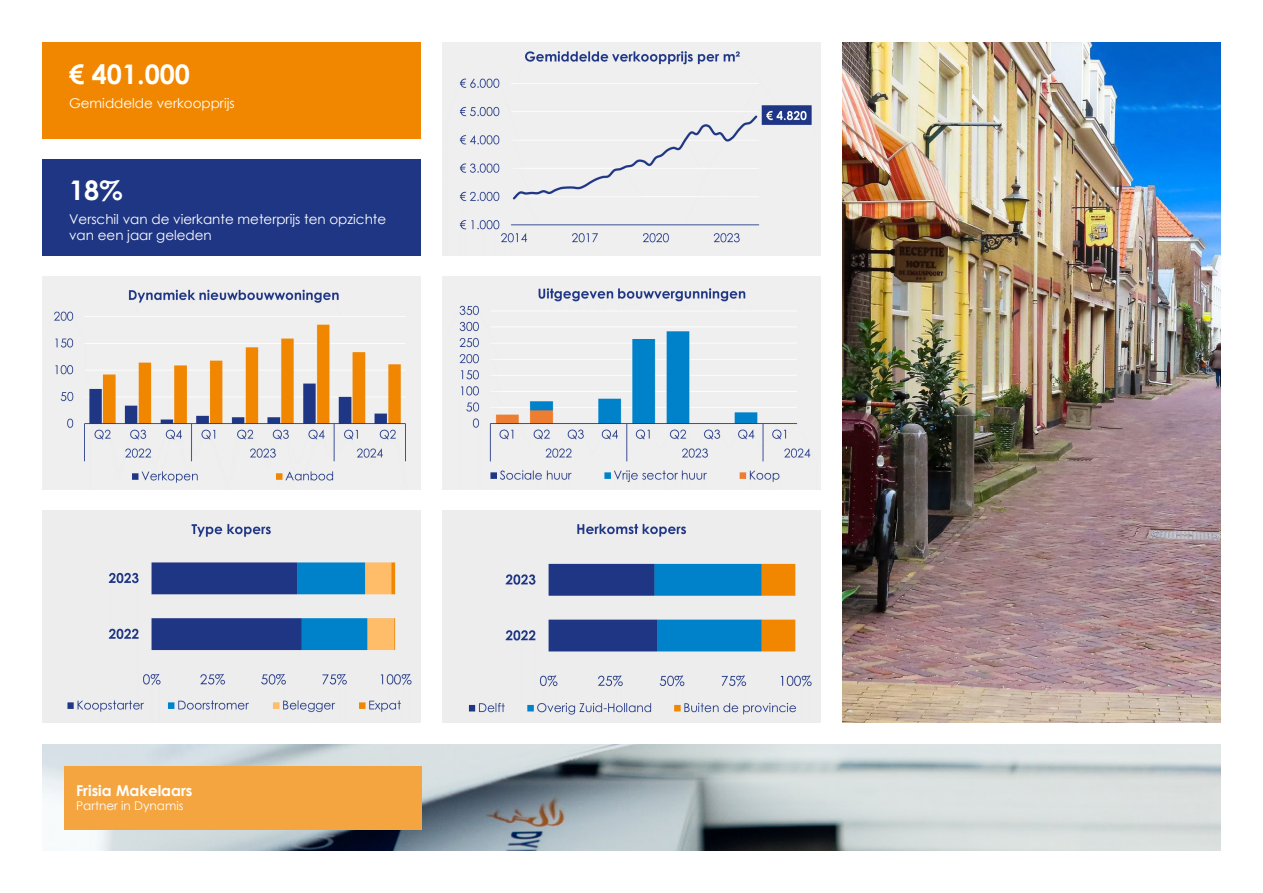
<style>
.page{position:relative;width:1263px;height:893px;background:#fff}
.page>*{position:absolute;margin:0;border:0;box-sizing:border-box;transform-origin:0 0}
.t1{font:700 27px "Century Gothic";color:#fff}
.t2{font:700 15px "Century Gothic";color:#fff}
.t3{font:13.5px/16.2px "Century Gothic";color:#fff}
.t4{font:12px "Century Gothic";color:#fff}
</style>
<div class="page">
<img style="left:43px;top:745px;width:1177px;height:105px">
<div style="left:64px;top:766px;width:357px;height:63px;background:#f5a540"></div>
<img style="left:842px;top:43px;width:378px;height:680px">
<div style="left:43px;top:43px;width:378px;height:96px;background:#f18700"></div>
<div style="left:43px;top:159px;width:378px;height:96px;background:#1f3685"></div>
<img style="left:43px;top:276px;width:378px;height:213px">
<img style="left:43px;top:510px;width:378px;height:213px">
<img style="left:442px;top:43px;width:378px;height:212px">
<img style="left:442px;top:276px;width:378px;height:213px">
<img style="left:442px;top:510px;width:378px;height:213px">
<p class="t1" style="left:69px;top:53px;width:122px">€ 401.000</p>
<p class="t3" style="left:69px;top:94px;width:167px">Gemiddelde verkoopprijs</p>
<p class="t1" style="left:69px;top:170px;width:55px">18%</p>
<p class="t3" style="left:69px;top:211px;width:319px">Verschil van de vierkante meterprijs ten opzichte van een jaar geleden</p>
<p class="t2" style="left:76px;top:779px;width:118px">Frisia Makelaars</p>
<p class="t4" style="left:76px;top:798px;width:109px">Partner in Dynamis</p>
</div>
